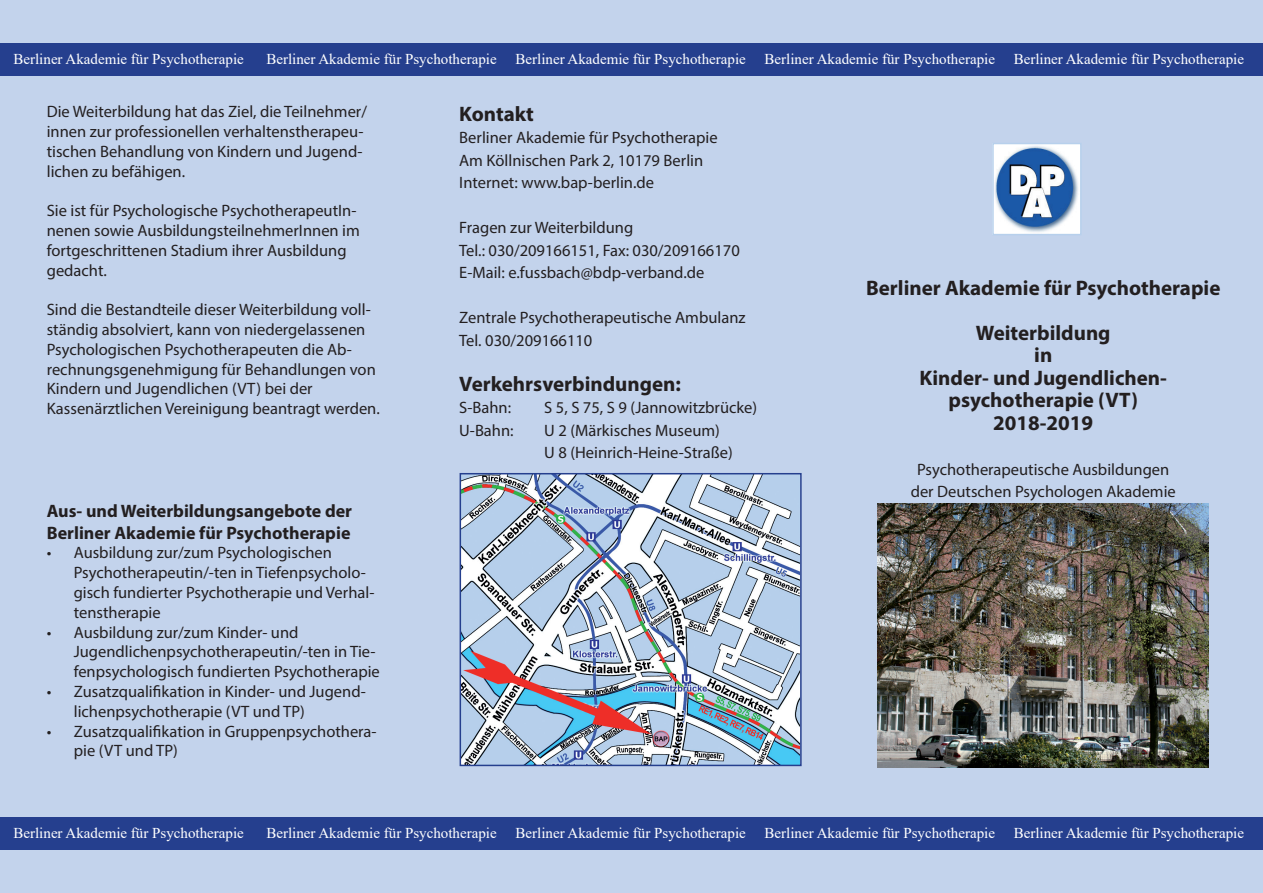
<style>
.page{position:relative;width:1263px;height:893px;background:#c3d3ec}
.page>*{position:absolute;margin:0;border:0;box-sizing:border-box;transform-origin:0 0}
.t1{font:700 21px/22.5px "Myriad Pro";color:#231f20;text-align:center}
.t2{font:700 18px/21.6px "Myriad Pro";color:#231f20}
.t3{font:16.5px/19.8px "Myriad Pro";color:#231f20}
.t4{font:15px "Times New Roman";color:#fff}
</style>
<div class="page">
<div style="left:0;top:43px;width:1263px;height:33px;background:#253f8e"></div>
<div style="left:0;top:817px;width:1263px;height:33px;background:#253f8e"></div>
<img style="left:877px;top:503px;width:332px;height:264px">
<img style="left:995px;top:146px;width:83px;height:86px">
<div style="left:992px;top:143px;width:89px;height:92px;border:2px solid #b7d0ec"></div>
<img style="left:463px;top:476px;width:336px;height:287px">
<div style="left:460px;top:473px;width:342px;height:293px;border:2px solid #253f8e"></div>
<p class="t4" style="left:13px;top:49px;width:232px">Berliner Akademie für Psychotherapie</p>
<p class="t4" style="left:266px;top:49px;width:232px">Berliner Akademie für Psychotherapie</p>
<p class="t4" style="left:515px;top:49px;width:232px">Berliner Akademie für Psychotherapie</p>
<p class="t4" style="left:765px;top:49px;width:232px">Berliner Akademie für Psychotherapie</p>
<p class="t4" style="left:1014px;top:49px;width:232px">Berliner Akademie für Psychotherapie</p>
<p class="t3" style="left:47px;top:102px;width:322px">Die Weiterbildung hat das Ziel, die Teilnehmer/ innen zur professionellen verhaltenstherapeu&shy;tischen Behandlung von Kindern und Jugend&shy;lichen zu befähigen.</p>
<p class="t3" style="left:47px;top:201px;width:315px">Sie ist für Psychologische PsychotherapeutIn&shy;nenen sowie AusbildungsteilnehmerInnen im fortgeschrittenen Stadium ihrer Ausbildung gedacht.</p>
<p class="t3" style="left:47px;top:300px;width:335px">Sind die Bestandteile dieser Weiterbildung voll&shy;ständig absolviert, kann von niedergelassenen Psychologischen Psychotherapeuten die Ab&shy;rechnungsgenehmigung für Behandlungen von Kindern und Jugendlichen (VT) bei der Kassenärztlichen Vereinigung beantragt werden.</p>
<p class="t2" style="left:47px;top:499px;width:307px">Aus- und Weiterbildungsangebote der<br>Berliner Akademie für Psychotherapie</p>
<p class="t3" style="left:74px;top:543px;width:302px;text-indent:-27px">• Ausbildung zur/zum Psychologischen Psychotherapeutin/-ten in Tiefenpsycholo&shy;gisch fundierter Psychotherapie und Verhal&shy;tenstherapie</p>
<p class="t3" style="left:74px;top:622px;width:308px;text-indent:-27px">• Ausbildung zur/zum Kinder- und<br>Jugendlichenpsychotherapeutin/-ten in Tie&shy;fenpsychologisch fundierten Psychotherapie</p>
<p class="t3" style="left:74px;top:681px;width:293px;text-indent:-27px">• Zusatzqualifikation in Kinder- und Jugend&shy;lichenpsychotherapie (VT und TP)</p>
<p class="t3" style="left:74px;top:721px;width:304px;text-indent:-27px">• Zusatzqualifikation in Gruppenpsychothera&shy;pie (VT und TP)</p>
<p class="t1" style="left:459px;top:102px;width:76px">Kontakt</p>
<p class="t3" style="left:459px;top:126px;width:260px;line-height:22.5px">Berliner Akademie für Psychotherapie<br>Am Köllnischen Park 2, 10179 Berlin<br>Internet: www.bap-berlin.de</p>
<p class="t3" style="left:459px;top:216px;width:282px;line-height:22.5px">Fragen zur Weiterbildung<br>Tel.: 030/209166151, Fax: 030/209166170<br>E-Mail: e.fussbach@bdp-verband.de</p>
<p class="t3" style="left:459px;top:306px;width:288px;line-height:22.5px">Zentrale Psychotherapeutische Ambulanz<br>Tel. 030/209166110</p>
<p class="t1" style="left:459px;top:372px;width:223px">Verkehrsverbindungen:</p>
<p class="t3" style="left:459px;top:397px;width:53px">S-Bahn:</p>
<p class="t3" style="left:544px;top:397px;width:214px">S 5, S 75, S 9 (Jannowitzbrücke)</p>
<p class="t3" style="left:459px;top:420px;width:56px">U-Bahn:</p>
<p class="t3" style="left:544px;top:419px;width:190px;line-height:22.5px">U 2 (Märkisches Museum)<br>U 8 (Heinrich-Heine-Straße)</p>
<p class="t1" style="left:866px;top:264px;width:356px;line-height:45px">Berliner Akademie für Psychotherapie<br>Weiterbildung</p>
<p class="t1" style="left:919px;top:343px;width:249px">in<br>Kinder- und Jugendlichen&shy;psychotherapie (VT)<br>2018-2019</p>
<p class="t3" style="left:911px;top:458px;width:267px;line-height:22.5px;text-align:center">Psychotherapeutische Ausbildungen der Deutschen Psychologen Akademie</p>
<p class="t4" style="left:13px;top:822px;width:232px">Berliner Akademie für Psychotherapie</p>
<p class="t4" style="left:266px;top:822px;width:232px">Berliner Akademie für Psychotherapie</p>
<p class="t4" style="left:515px;top:822px;width:232px">Berliner Akademie für Psychotherapie</p>
<p class="t4" style="left:765px;top:822px;width:232px">Berliner Akademie für Psychotherapie</p>
<p class="t4" style="left:1014px;top:822px;width:232px">Berliner Akademie für Psychotherapie</p>
</div>
